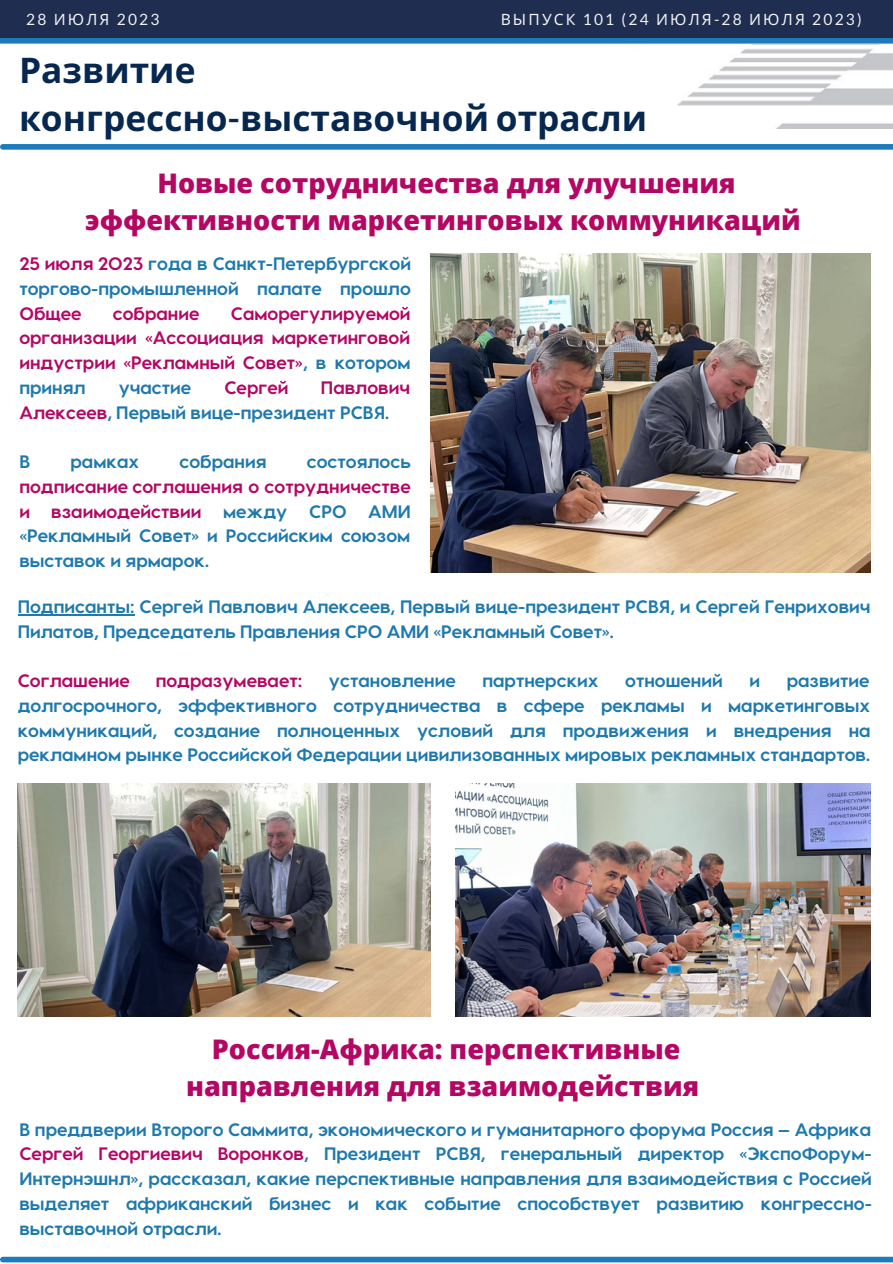
<style>
.page{position:relative;width:893px;height:1264px;background:#fff}
.page>*{position:absolute;margin:0;border:0;box-sizing:border-box;transform-origin:0 0}
.t1{font:700 35.25px "Noto Sans";color:#062850}
.t2{font:800 27px/37px "Open Sans";color:#b40764;text-align:center}
.t3{font:700 18px/24.8px "Visby CF";color:#1e79ae;text-align:justify}
.t4{font:700 18px/24.8px "Visby CF";color:#b40764;text-align:justify}
.t5{font:15.6px "Noto Sans";letter-spacing:.14em;color:#f2f2f2}
.t6{font:15.6px "Lato";letter-spacing:.14em;color:#f2f2f2}
.s1{font-family:"Noto Sans"}
.s2{font-family:"Lato"}
.s3{color:#b40764}
.s4{color:#1e79ae}
</style>
<div class="page">
<div style="left:0;top:0;width:892px;height:38px;background:#1e2d50"></div>
<div style="left:3px;top:1256px;width:889px;height:6px;background:#1b7bbb"></div>
<div style="left:3px;top:144px;width:889px;height:6px;background:#1b7bbb"></div>
<img style="left:677px;top:49px;width:215px;height:79px">
<div style="left:0;top:38px;width:892px;height:6px;background:#1b7bbb"></div>
<img style="left:431px;top:254px;width:439px;height:318px">
<img style="left:18px;top:783px;width:412px;height:233px">
<img style="left:455px;top:783px;width:415px;height:233px">
<hr style="left:18px;top:614px;width:116px;height:1px;background:#1e79ae">
<p class="t6" style="left:26px;top:10px;width:135px">28 <span class="s1">ИЮЛЯ</span> 2023</p>
<p class="t5" style="left:500px;top:8px;width:362px">ВЫПУСК <span class="s2">101 (24</span> ИЮЛЯ<span class="s2">-28</span> ИЮЛЯ <span class="s2">2023)</span></p>
<p class="t1" style="left:19px;top:45px;width:178px">Развитие</p>
<p class="t1" style="left:19px;top:93px;width:629px">конгрессно<span class="s2">-</span>выставочной отрасли</p>
<p class="t2" style="left:85px;top:164px;width:717px">Новые сотрудничества для улучшения эффективности маркетинговых коммуникаций</p>
<p class="t3" style="left:19px;top:250px;width:393px"><span class="s3">25 июля 2023</span> года в Санкт-Петербургской торгово-промышленной палате прошло <span class="s3">Общее</span></p>
<p class="t4" style="left:19px;top:300px;width:393px;text-indent:211px">Саморегулируемой организации «Ассоциация маркетинговой индустрии «Рекламный Совет»<span class="s4">, в котором принял</span></p>
<p class="t4" style="left:113px;top:300px;width:88px">собрание</p>
<p class="t3" style="left:119px;top:374px;width:74px">участие</p>
<p class="t4" style="left:224px;top:374px;width:66px">Сергей</p>
<p class="t3" style="left:19px;top:374px;width:392px;text-indent:301px"><span class="s3">Павлович<br>Алексеев</span>, Первый вице-президент РСВЯ.</p>
<p class="t3" style="left:19px;top:448px;width:12px">В</p>
<p class="t3" style="left:71px;top:448px;width:70px">рамках</p>
<p class="t3" style="left:179px;top:448px;width:88px">собрания</p>
<p class="t3" style="left:19px;top:448px;width:393px;text-indent:287px">состоялось <span class="s3">подписание соглашения о сотрудничестве и взаимодействии</span> между СРО АМИ «Рекламный Совет» и Российским союзом выставок и ярмарок.</p>
<p class="t3" style="left:18px;top:593px;width:854px">Подписанты: Сергей Павлович Алексеев, Первый вице-президент РСВЯ, и Сергей Генрихович<br>Пилатов, Председатель Правления СРО АМИ «Рекламный Совет».</p>
<p class="t4" style="left:18px;top:667px;width:114px">Соглашение</p>
<p class="t4" style="left:156px;top:667px;width:148px">подразумевает:</p>
<p class="t3" style="left:329px;top:667px;width:128px">установление</p>
<p class="t3" style="left:482px;top:667px;width:118px">партнерских</p>
<p class="t3" style="left:625px;top:667px;width:99px">отношений</p>
<p class="t3" style="left:749px;top:667px;width:12px">и</p>
<p class="t3" style="left:18px;top:667px;width:854px;text-indent:768px">развитие долгосрочного, эффективного сотрудничества в сфере рекламы и маркетинговых коммуникаций, создание полноценных условий для продвижения и внедрения на рекламном рынке Российской Федерации цивилизованных мировых рекламных стандартов.</p>
<p class="t2" style="left:186px;top:1030px;width:514px">Россия-Африка: перспективные направления для взаимодействия</p>
<p class="t3" style="left:19px;top:1115px;width:854px">В преддверии Второго Саммита, экономического и гуманитарного форума Россия — Африка <span class="s3">Сергей Георгиевич Воронков</span>, Президент РСВЯ, генеральный директор «ЭкспоФорум-Интернэшнл», рассказал, какие перспективные направления для взаимодействия с Россией выделяет африканский бизнес и как событие способствует развитию конгрессно&shy;выставочной отрасли.</p>
</div>
